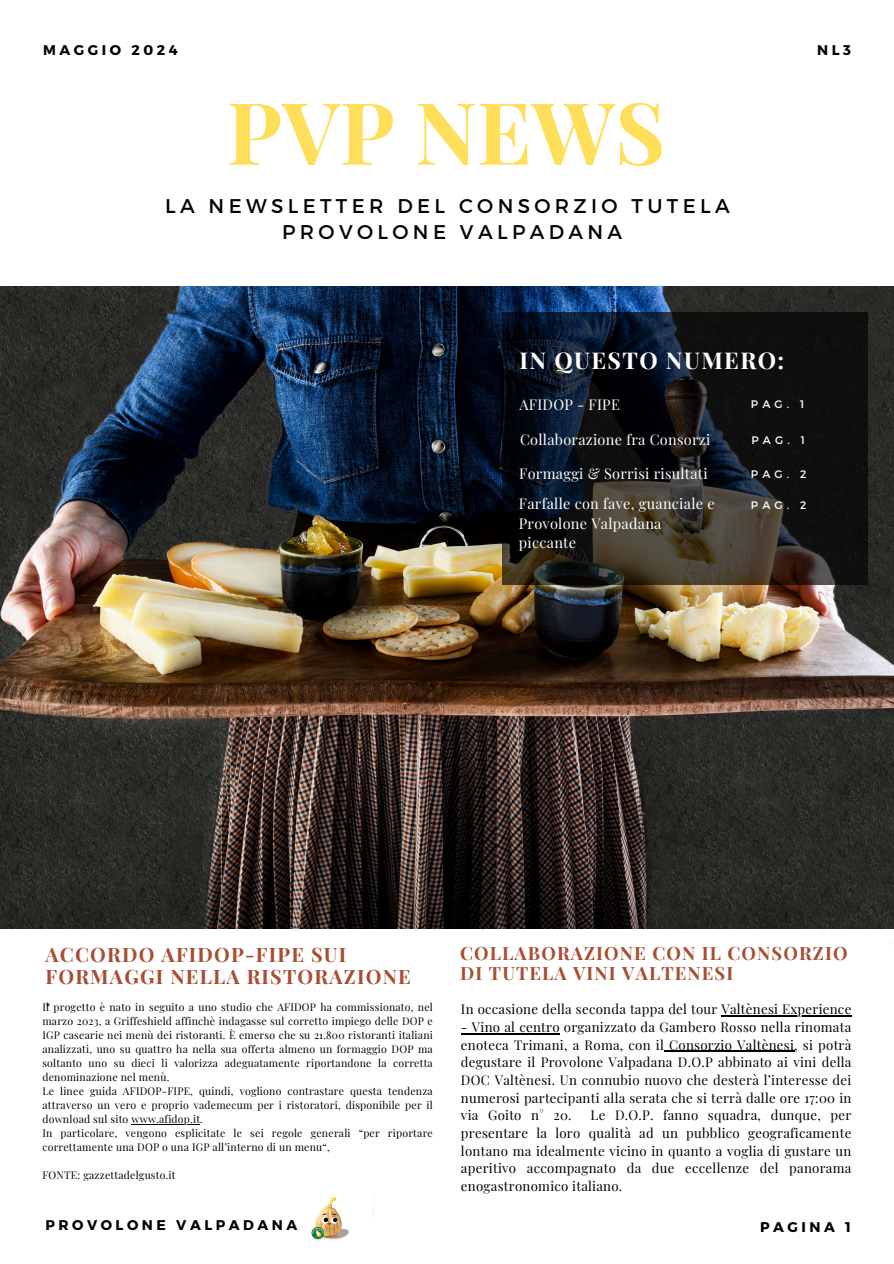
<style>
.page{position:relative;width:894px;height:1264px;background:#fff}
.page>*{position:absolute;margin:0;border:0;box-sizing:border-box;transform-origin:0 0}
.t1{font:700 86.1px "Playfair Display";color:#ffde59}
.t2{font:700 23.1px "Playfair Display";letter-spacing:.06em;color:#fff}
.t3{font:19.8px/25.8px "Montserrat";letter-spacing:.22em;color:#000;text-align:center}
.t4{font:700 19.8px/21.9px "Playfair Display";letter-spacing:.06em;color:#a84e33}
.t5{font:700 18.3px/20.2px "Playfair Display";letter-spacing:.06em;color:#a84e33}
.t6{font:14.55px/19.2px "Playfair Display";letter-spacing:.02em;color:#fff}
.t7{font:700 14.1px "Montserrat";letter-spacing:.25em;color:#000}
.t8{font:13.2px/17.7px "Playfair Display";letter-spacing:.02em;color:#000;text-align:justify}
.t9{font:10.95px "Montserrat";letter-spacing:.38em;color:#fff}
.t10{font:10.5px/14px "Playfair Display";letter-spacing:.02em;color:#000;text-align:justify}
</style>
<div class="page">
<img style="left:0;top:286px;width:893px;height:642px">
<svg style="left:502px;top:312px;width:365px;height:272px;background:#191a1b"></svg>
<img style="left:311px;top:1197px;width:39px;height:43px">
<hr style="left:131px;top:1123px;width:69px;height:1px;background:#000">
<hr style="left:721px;top:1015px;width:130px;height:1px;background:#000">
<hr style="left:461px;top:1033px;width:98px;height:1px;background:#000">
<hr style="left:664px;top:1050px;width:130px;height:1px;background:#000">
<h4 class="t7" style="left:43px;top:41px;width:136px">MAGGIO 2024</h4>
<p class="t7" style="left:816px;top:40px;width:35px">NL3</p>
<h5 class="t1" style="left:227px;top:72px;width:439px">PVP NEWS</h5>
<h1 class="t3" style="left:165px;top:192px;width:566px">LA NEWSLETTER DEL CONSORZIO TUTELA<br>PROVOLONE VALPADANA</h1>
<h2 class="t2" style="left:519px;top:343px;width:266px">IN QUESTO NUMERO:</h2>
<h6 class="t6" style="left:519px;top:394px;width:102px">AFIDOP - FIPE</h6>
<p class="t9" style="left:750px;top:397px;width:55px">PAG. 1</p>
<p class="t6" style="left:520px;top:429px;width:192px">Collaborazione fra Consorzi</p>
<p class="t9" style="left:751px;top:432px;width:55px">PAG. 1</p>
<p class="t6" style="left:519px;top:463px;width:190px">Formaggi &amp; Sorrisi risultati</p>
<p class="t9" style="left:750px;top:466px;width:57px">PAG. 2</p>
<p class="t6" style="left:518px;top:494px;width:197px">Farfalle con fave, guanciale e<br>Provolone Valpadana piccante</p>
<p class="t9" style="left:750px;top:498px;width:57px">PAG. 2</p>
<p class="t5" style="left:460px;top:942px;width:388px">COLLABORAZIONE CON IL CONSORZIO<br>DI TUTELA VINI VALTENESI</p>
<h5 class="t8" style="left:461px;top:1000px;width:392px">In occasione della seconda tappa del tour Valtènesi Experience</h5>
<h5 class="t8" style="left:461px;top:1017px;width:392px">- Vino al centro organizzato da Gambero Rosso nella rinomata enoteca Trimani, a Roma, con il Consorzio Valtènesi, si potrà degustare il Provolone Valpadana D.O.P abbinato ai vini della DOC Valtènesi. Un connubio nuovo che desterà l’interesse dei numerosi partecipanti alla serata che si terrà dalle ore 17:00 in via Goito n° 20.</h5>
<h3 class="t4" style="left:45px;top:942px;width:367px">ACCORDO AFIDOP-FIPE SUI<br>FORMAGGI NELLA RISTORAZIONE .</h3>
<h3 class="t10" style="left:42px;top:999px;width:392px">Il progetto è nato in seguito a uno studio che AFIDOP ha commissionato, nel marzo 2023, a Griffeshield affinchè indagasse sul corretto impiego delle DOP e IGP casearie nei menù dei ristoranti. È emerso che su 21.800 ristoranti italiani analizzati, uno su quattro ha nella sua offerta almeno un formaggio DOP ma soltanto uno su dieci li valorizza adeguatamente riportandone la corretta denominazione nel menù.</h3>
<p class="t10" style="left:42px;top:1083px;width:392px">Le linee guida AFIDOP-FIPE, quindi, vogliono contrastare questa tendenza attraverso un vero e proprio vademecum per i ristoratori, disponibile per il download sul sito www.afidop.it.</p>
<p class="t10" style="left:42px;top:1125px;width:392px">In particolare, vengono esplicitate le sei regole generali “per riportare correttamente una DOP o una IGP all’interno di un menu“,</p>
<p class="t10" style="left:42px;top:1167px;width:135px">FONTE: gazzettadelgusto.it</p>
<p class="t7" style="left:45px;top:1215px;width:253px">PROVOLONE VALPADANA</p>
<p class="t7" style="left:759px;top:1217px;width:92px">PAGINA 1</p>
<h5 class="t8" style="left:461px;top:1105px;width:392px;text-indent:130px">Le D.O.P. fanno squadra, dunque, per presentare la loro qualità ad un pubblico geograficamente lontano ma idealmente vicino in quanto a voglia di gustare un aperitivo accompagnato da due eccellenze del panorama enogastronomico italiano.</h5>
</div>
